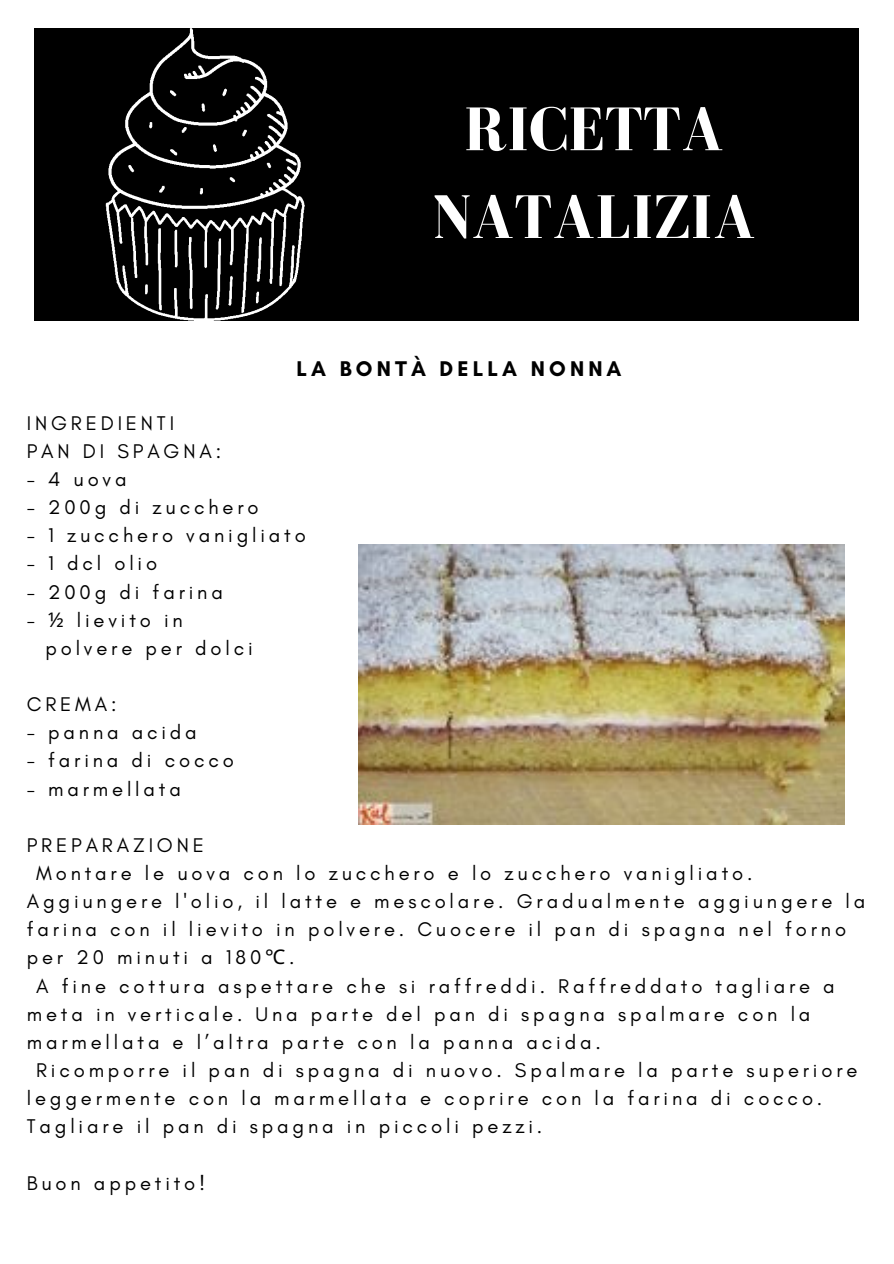
<style>
.page{position:relative;width:894px;height:1264px;background:#fff}
.page>*{position:absolute;margin:0;border:0;box-sizing:border-box;transform-origin:0 0}
.t1{font:700 63.3px/87.8px "Bodoni FLF";color:#fff;text-align:center}
.t2{font:700 21.75px "Glacial Indifference";letter-spacing:.19em;color:#000}
.t3{font:20.25px/28.2px "Glacial Indifference";letter-spacing:.19em;color:#000}
.s1{font-family:"Noto Sans"}
</style>
<div class="page">
<div style="left:34px;top:29px;width:824px;height:291px;background:#000"></div>
<img style="left:105px;top:29px;width:200px;height:291px">
<img style="left:359px;top:545px;width:485px;height:279px">
<p class="t1" style="left:432px;top:85px;width:324px">RICETTA<br>NATALIZIA</p>
<p class="t2" style="left:296px;top:355px;width:326px">LA BONTÀ DELLA NONNA</p>
<h1 class="t3" style="left:27px;top:408px;width:149px">INGREDIENTI</h1>
<h2 class="t3" style="left:27px;top:437px;width:196px">PAN DI SPAGNA:</h2>
<p class="t3" style="left:27px;top:465px;width:101px">- 4 uova</p>
<p class="t3" style="left:27px;top:493px;width:233px">- 200g di zucchero</p>
<p class="t3" style="left:27px;top:521px;width:280px">- 1 zucchero vanigliato</p>
<p class="t3" style="left:27px;top:549px;width:132px">- 1 dcl olio</p>
<p class="t3" style="left:27px;top:577px;width:197px">- 200g di farina</p>
<p class="t3" style="left:27px;top:605px;width:157px">- <span class="s1">½</span> lievito in</p>
<p class="t3" style="left:45px;top:633px;width:209px">polvere per dolci</p>
<p class="t3" style="left:27px;top:690px;width:91px">CREMA:</p>
<p class="t3" style="left:27px;top:718px;width:171px">- panna acida</p>
<p class="t3" style="left:27px;top:746px;width:208px">- farina di cocco</p>
<p class="t3" style="left:27px;top:774px;width:156px">- marmellata</p>
<p class="t3" style="left:27px;top:830px;width:178px">PREPARAZIONE</p>
<p class="t3" style="left:27px;top:858px;width:839px;text-indent:9px">Montare le uova con lo zucchero e lo zucchero vanigliato.<br>Aggiungere l'olio, il latte e mescolare. Gradualmente aggiungere la farina con il lievito in polvere. Cuocere il pan di spagna nel forno per 20 minuti a 180<span class="s1">℃</span>.</p>
<p class="t3" style="left:27px;top:971px;width:809px;text-indent:9px">A fine cottura aspettare che si raffreddi. Raffreddato tagliare a meta in verticale. Una parte del pan di spagna spalmare con la marmellata e l’altra parte con la panna acida.</p>
<p class="t3" style="left:27px;top:1055px;width:832px;text-indent:9px">Ricomporre il pan di spagna di nuovo. Spalmare la parte superiore leggermente con la marmellata e coprire con la farina di cocco.<br>Tagliare il pan di spagna in piccoli pezzi.</p>
<p class="t3" style="left:27px;top:1168px;width:180px">Buon appetito!</p>
</div>
